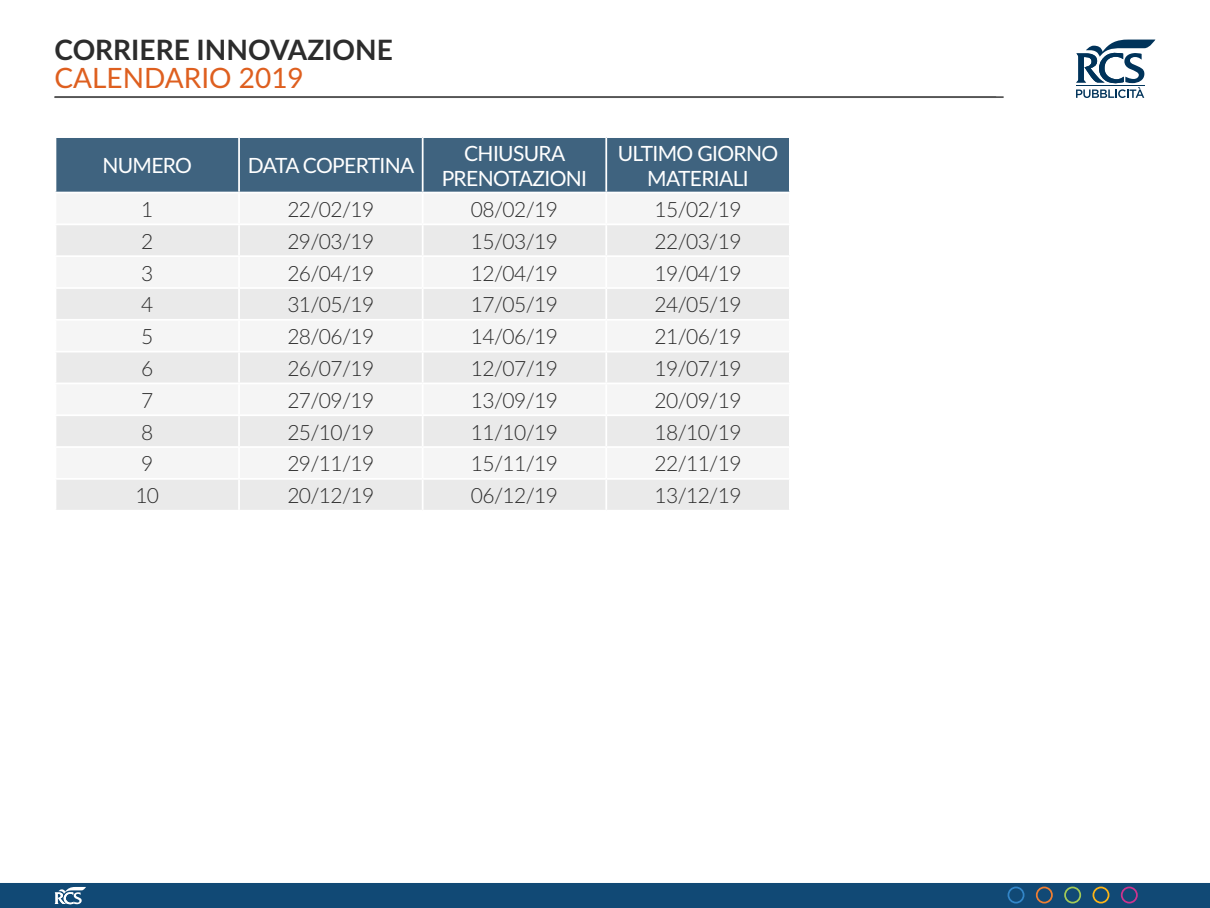
<style>
.page{position:relative;width:1210px;height:908px;background:#fff}
.page>*{position:absolute;margin:0;border:0;box-sizing:border-box;transform-origin:0 0}
.t1{font:700 28px "Lato";color:#2c2c2c}
.t2{font:28px "Lato";color:#de5f1f}
.TESTO{font:300 21px "Lato";letter-spacing:-.03em;color:#2c2c2c}
.testo{font:21px/25.2px "Lato";letter-spacing:-.03em;color:#fff;text-align:center}
</style>
<div class="page">
<hr style="left:55px;top:96px;width:948px;height:2px;background:#565656">
<div style="left:56px;top:138px;width:733px;height:54px;background:#3f637f"></div>
<svg style="left:56px;top:225px;width:733px;height:284px;fill:#eaeaea"></svg>
<hr style="left:238px;top:225px;width:2px;height:30px;background:#fff">
<hr style="left:422px;top:225px;width:1px;height:30px;background:#fff">
<hr style="left:605px;top:225px;width:2px;height:30px;background:#fff">
<hr style="left:55px;top:255px;width:184px;height:2px;background:#fff">
<hr style="left:239px;top:255px;width:184px;height:2px;background:#fff">
<hr style="left:238px;top:257px;width:2px;height:30px;background:#fff">
<hr style="left:423px;top:255px;width:183px;height:2px;background:#fff">
<hr style="left:422px;top:257px;width:1px;height:30px;background:#fff">
<hr style="left:606px;top:255px;width:184px;height:2px;background:#fff">
<hr style="left:605px;top:257px;width:2px;height:30px;background:#fff">
<hr style="left:55px;top:287px;width:184px;height:2px;background:#fff">
<hr style="left:239px;top:287px;width:184px;height:2px;background:#fff">
<hr style="left:238px;top:289px;width:2px;height:30px;background:#fff">
<hr style="left:423px;top:287px;width:183px;height:2px;background:#fff">
<hr style="left:422px;top:289px;width:1px;height:30px;background:#fff">
<hr style="left:606px;top:287px;width:184px;height:2px;background:#fff">
<hr style="left:605px;top:289px;width:2px;height:30px;background:#fff">
<hr style="left:55px;top:319px;width:184px;height:1px;background:#fff">
<hr style="left:239px;top:319px;width:184px;height:1px;background:#fff">
<hr style="left:238px;top:320px;width:2px;height:30px;background:#fff">
<hr style="left:423px;top:319px;width:183px;height:1px;background:#fff">
<hr style="left:422px;top:320px;width:1px;height:30px;background:#fff">
<hr style="left:606px;top:319px;width:184px;height:1px;background:#fff">
<hr style="left:605px;top:320px;width:2px;height:30px;background:#fff">
<hr style="left:55px;top:350px;width:184px;height:2px;background:#fff">
<hr style="left:239px;top:350px;width:184px;height:2px;background:#fff">
<hr style="left:238px;top:352px;width:2px;height:30px;background:#fff">
<hr style="left:423px;top:350px;width:183px;height:2px;background:#fff">
<hr style="left:422px;top:352px;width:1px;height:30px;background:#fff">
<hr style="left:606px;top:350px;width:184px;height:2px;background:#fff">
<hr style="left:605px;top:352px;width:2px;height:30px;background:#fff">
<hr style="left:55px;top:382px;width:184px;height:2px;background:#fff">
<hr style="left:239px;top:382px;width:184px;height:2px;background:#fff">
<hr style="left:238px;top:384px;width:2px;height:30px;background:#fff">
<hr style="left:423px;top:382px;width:183px;height:2px;background:#fff">
<hr style="left:422px;top:384px;width:1px;height:30px;background:#fff">
<hr style="left:606px;top:382px;width:184px;height:2px;background:#fff">
<hr style="left:605px;top:384px;width:2px;height:30px;background:#fff">
<hr style="left:55px;top:414px;width:184px;height:2px;background:#fff">
<hr style="left:239px;top:414px;width:184px;height:2px;background:#fff">
<hr style="left:238px;top:416px;width:2px;height:30px;background:#fff">
<hr style="left:423px;top:414px;width:183px;height:2px;background:#fff">
<hr style="left:422px;top:416px;width:1px;height:30px;background:#fff">
<hr style="left:606px;top:414px;width:184px;height:2px;background:#fff">
<hr style="left:605px;top:416px;width:2px;height:30px;background:#fff">
<hr style="left:55px;top:446px;width:184px;height:2px;background:#fff">
<hr style="left:239px;top:446px;width:184px;height:2px;background:#fff">
<hr style="left:238px;top:448px;width:2px;height:30px;background:#fff">
<hr style="left:423px;top:446px;width:183px;height:2px;background:#fff">
<hr style="left:422px;top:448px;width:1px;height:30px;background:#fff">
<hr style="left:606px;top:446px;width:184px;height:2px;background:#fff">
<hr style="left:605px;top:448px;width:2px;height:30px;background:#fff">
<hr style="left:55px;top:478px;width:184px;height:1px;background:#fff">
<hr style="left:239px;top:478px;width:184px;height:1px;background:#fff">
<hr style="left:238px;top:479px;width:2px;height:30px;background:#fff">
<hr style="left:423px;top:478px;width:183px;height:1px;background:#fff">
<hr style="left:422px;top:479px;width:1px;height:30px;background:#fff">
<hr style="left:606px;top:478px;width:184px;height:1px;background:#fff">
<hr style="left:605px;top:479px;width:2px;height:30px;background:#fff">
<hr style="left:238px;top:138px;width:2px;height:54px;background:#fff">
<hr style="left:422px;top:138px;width:1px;height:54px;background:#fff">
<hr style="left:605px;top:138px;width:2px;height:54px;background:#fff">
<div style="left:0;top:883px;width:1210px;height:24px;background:#114975"></div>
<svg style="left:1076px;top:40px;width:79px;height:58px"></svg>
<h1 class="t1" style="left:55px;top:29px;width:340px">CORRIERE I NNOVAZIONE</h1>
<h1 class="t2" style="left:55px;top:57px;width:251px">CALENDARIO 2019</h1>
<p class="testo" style="left:102px;top:152px;width:91px">NUMERO</p>
<p class="testo" style="left:248px;top:152px;width:168px">DATA COPERTINA</p>
<p class="testo" style="left:442px;top:139px;width:147px">CHIUSURA<br>PRENOTAZIONI</p>
<p class="testo" style="left:617px;top:139px;width:162px">ULTIMO GIORNO<br>MATERIALI</p>
<p class="TESTO" style="left:141px;top:195px;width:14px">1</p>
<p class="TESTO" style="left:287px;top:195px;width:88px">22/02/19</p>
<p class="TESTO" style="left:471px;top:195px;width:88px">08/02/19</p>
<p class="TESTO" style="left:654px;top:195px;width:88px">15/02/19</p>
<p class="TESTO" style="left:141px;top:226px;width:14px">2</p>
<p class="TESTO" style="left:287px;top:226px;width:88px">29/03/19</p>
<p class="TESTO" style="left:471px;top:226px;width:88px">15/03/19</p>
<p class="TESTO" style="left:654px;top:226px;width:88px">22/03/19</p>
<p class="TESTO" style="left:141px;top:258px;width:14px">3</p>
<p class="TESTO" style="left:287px;top:258px;width:88px">26/04/19</p>
<p class="TESTO" style="left:471px;top:258px;width:88px">12/04/19</p>
<p class="TESTO" style="left:654px;top:258px;width:88px">19/04/19</p>
<p class="TESTO" style="left:141px;top:290px;width:14px">4</p>
<p class="TESTO" style="left:287px;top:290px;width:88px">31/05/19</p>
<p class="TESTO" style="left:471px;top:290px;width:88px">17/05/19</p>
<p class="TESTO" style="left:654px;top:290px;width:88px">24/05/19</p>
<p class="TESTO" style="left:141px;top:322px;width:14px">5</p>
<p class="TESTO" style="left:287px;top:322px;width:88px">28/06/19</p>
<p class="TESTO" style="left:471px;top:322px;width:88px">14/06/19</p>
<p class="TESTO" style="left:654px;top:322px;width:88px">21/06/19</p>
<p class="TESTO" style="left:141px;top:354px;width:14px">6</p>
<p class="TESTO" style="left:287px;top:354px;width:88px">26/07/19</p>
<p class="TESTO" style="left:471px;top:354px;width:88px">12/07/19</p>
<p class="TESTO" style="left:654px;top:354px;width:88px">19/07/19</p>
<p class="TESTO" style="left:141px;top:385px;width:14px">7</p>
<p class="TESTO" style="left:287px;top:385px;width:88px">27/09/19</p>
<p class="TESTO" style="left:471px;top:385px;width:88px">13/09/19</p>
<p class="TESTO" style="left:654px;top:385px;width:88px">20/09/19</p>
<p class="TESTO" style="left:141px;top:417px;width:14px">8</p>
<p class="TESTO" style="left:287px;top:417px;width:88px">25/10/19</p>
<p class="TESTO" style="left:471px;top:417px;width:88px">11/10/19</p>
<p class="TESTO" style="left:654px;top:417px;width:88px">18/10/19</p>
<p class="TESTO" style="left:141px;top:449px;width:14px">9</p>
<p class="TESTO" style="left:287px;top:449px;width:88px">29/11/19</p>
<p class="TESTO" style="left:471px;top:449px;width:88px">15/11/19</p>
<p class="TESTO" style="left:654px;top:449px;width:88px">22/11/19</p>
<p class="TESTO" style="left:135px;top:481px;width:25px">10</p>
<p class="TESTO" style="left:287px;top:481px;width:88px">20/12/19</p>
<p class="TESTO" style="left:471px;top:481px;width:88px">06/12/19</p>
<p class="TESTO" style="left:654px;top:481px;width:88px">13/12/19</p>
</div>
